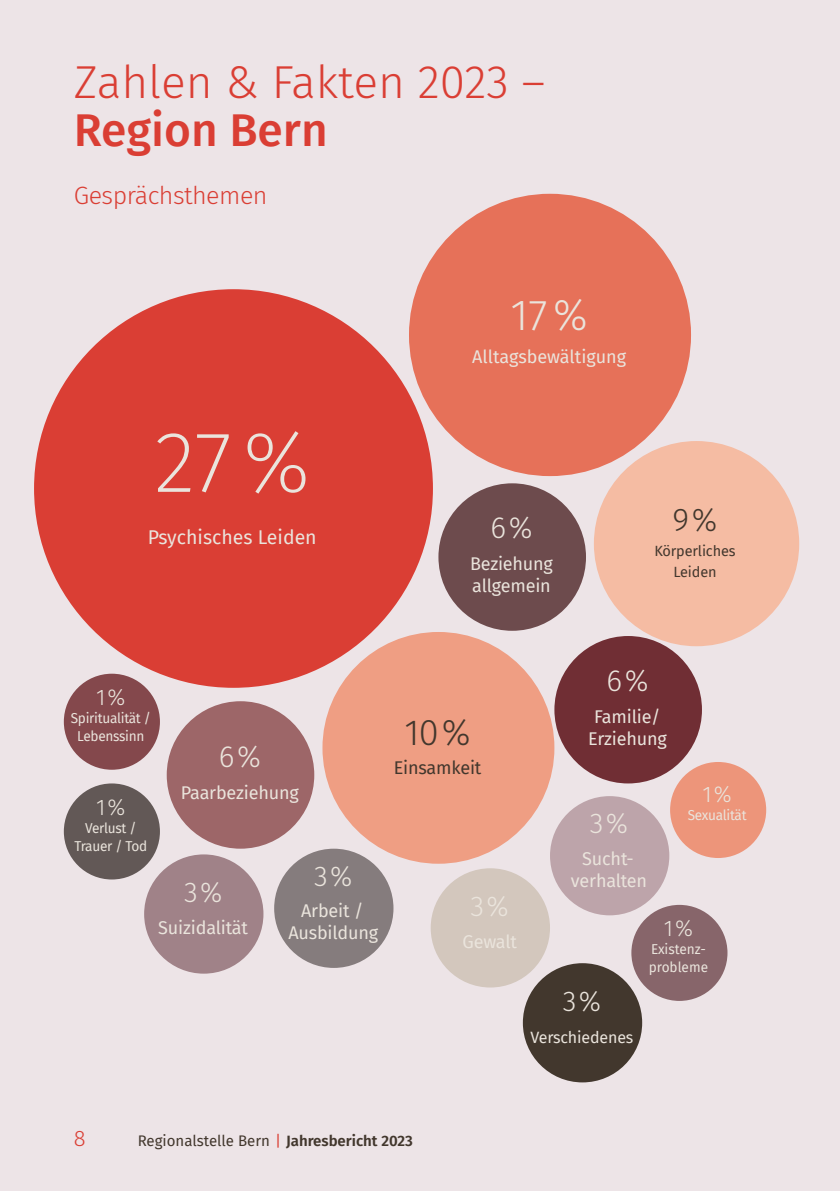
<style>
.page{position:relative;width:840px;height:1191px;background:#fff}
.page>*{position:absolute;margin:0;border:0;box-sizing:border-box;transform-origin:0 0}
.t1{font:200 86.6px "Fira Sans";color:#eae4dc}
.t2{font:300 46px "Fira Sans";color:#da3e34}
.t3{font:500 46px "Fira Sans";color:#da3e34}
.t4{font:300 43.6px "Fira Sans";color:#eae4dc}
.t5{font:300 36.4px "Fira Sans";color:#42372d}
.t6{font:300 32.2px "Fira Sans";color:#42372d}
.t7{font:300 30px "Fira Sans";color:#eae4dc}
.t8{font:300 28px "Fira Sans";color:#eae4dc}
.t9{font:300 25px "Fira Sans";letter-spacing:-.02em;color:#da3e34}
.t10{font:300 22.6px "Fira Sans";color:#eae4dc}
.t11{font:300 22px "Fira Sans";color:#da3e34}
.t12{font:19.4px "Fira Sans";color:#eae4dc}
.t13{font:18px/22px "Fira Sans";letter-spacing:-.01em;color:#eae4dc;text-align:center}
.t14{font:18px "Fira Sans";letter-spacing:-.01em;color:#42372d}
.t15{font:16px "Fira Sans";letter-spacing:-.01em;color:#eae4dc}
.t16{font:15px "Fira Sans";color:#42372d}
.t17{font:14.4px/20.8px "Fira Sans";letter-spacing:-.01em;color:#42372d;text-align:center}
.t18{font:14px/18px "Fira Sans";letter-spacing:-.02em;color:#eae4dc;text-align:center}
.t19{font:14px/18px "Fira Sans";color:#eae4dc}
.s1{color:#da3e34}
.s2{font-weight:600}
</style>
<div class="page">
<div style="left:0;top:0;width:839px;height:1191px;background:#ede4e7"></div>
<div style="left:34px;top:289px;width:398px;height:399px;background:#da3e34;border-radius:50%"></div>
<div style="left:409px;top:194px;width:281px;height:282px;background:#e67159;border-radius:50%"></div>
<div style="left:322px;top:632px;width:232px;height:231px;background:#ef9e83;border-radius:50%"></div>
<div style="left:593px;top:441px;width:205px;height:205px;background:#f5bca3;border-radius:50%"></div>
<div style="left:438px;top:483px;width:147px;height:148px;background:#6d4b4d;border-radius:50%"></div>
<div style="left:167px;top:701px;width:147px;height:147px;background:#9d6668;border-radius:50%"></div>
<div style="left:554px;top:636px;width:147px;height:147px;background:#702e34;border-radius:50%"></div>
<div style="left:274px;top:848px;width:119px;height:120px;background:#857c7d;border-radius:50%"></div>
<div style="left:430px;top:868px;width:119px;height:119px;background:#d3c7bd;border-radius:50%"></div>
<div style="left:549px;top:796px;width:120px;height:119px;background:#bda4aa;border-radius:50%"></div>
<div style="left:144px;top:854px;width:119px;height:119px;background:#a08288;border-radius:50%"></div>
<div style="left:522px;top:963px;width:119px;height:119px;background:#42372d;border-radius:50%"></div>
<div style="left:631px;top:905px;width:96px;height:96px;background:#87656a;border-radius:50%"></div>
<div style="left:64px;top:673px;width:96px;height:96px;background:#84484c;border-radius:50%"></div>
<div style="left:64px;top:783px;width:96px;height:96px;background:#625856;border-radius:50%"></div>
<div style="left:669px;top:762px;width:96px;height:96px;background:#ed957a;border-radius:50%"></div>
<h2 class="t2" style="left:74px;top:49px;width:473px">Zahlen &amp; Fakten 2023 –</h2>
<h2 class="t3" style="left:74px;top:93px;width:255px">Region Bern</h2>
<h3 class="t9" style="left:74px;top:177px;width:195px">Gesprächsthemen</h3>
<h1 class="t1" style="left:154px;top:401px;width:157px">27%</h1>
<p class="t12" style="left:148px;top:523px;width:170px">Psychisches Leiden</p>
<h3 class="t4" style="left:510px;top:284px;width:79px">17%</h3>
<p class="t13" style="left:472px;top:345px;width:155px">Alltagsbewältigung</p>
<h3 class="t7" style="left:490px;top:506px;width:44px">6%</h3>
<p class="t13" style="left:470px;top:552px;width:84px;text-align:left">Beziehung allgemein</p>
<h3 class="t6" style="left:672px;top:496px;width:46px">9%</h3>
<p class="t17" style="left:654px;top:540px;width:83px">Körperliches<br>Leiden</p>
<p class="t10" style="left:96px;top:681px;width:31px">1%</p>
<p class="t18" style="left:71px;top:708px;width:82px">Spiritualität /<br>Lebenssinn</p>
<p class="t10" style="left:96px;top:790px;width:31px">1%</p>
<p class="t18" style="left:74px;top:818px;width:74px">Verlust /<br>Trauer / Tod</p>
<h3 class="t7" style="left:219px;top:735px;width:44px">6%</h3>
<p class="t13" style="left:181px;top:781px;width:119px">Paarbeziehung</p>
<h3 class="t5" style="left:404px;top:706px;width:68px">10%</h3>
<p class="t14" style="left:393px;top:754px;width:89px">Einsamkeit</p>
<h3 class="t8" style="left:184px;top:873px;width:40px">3%</h3>
<p class="t13" style="left:158px;top:916px;width:91px">Suizidalität</p>
<h3 class="t8" style="left:314px;top:856px;width:40px">3%</h3>
<p class="t13" style="left:288px;top:899px;width:91px">Arbeit /<br>Ausbildung</p>
<h3 class="t8" style="left:470px;top:886px;width:40px">3%</h3>
<p class="t13" style="left:462px;top:930px;width:56px">Gewalt</p>
<h3 class="t7" style="left:606px;top:659px;width:44px">6%</h3>
<p class="t13" style="left:588px;top:705px;width:80px">Familie/<br>Erziehung</p>
<h3 class="t8" style="left:589px;top:803px;width:40px">3%</h3>
<p class="t13" style="left:570px;top:847px;width:78px">Sucht&shy;verhalten</p>
<p class="t10" style="left:702px;top:778px;width:31px">1%</p>
<p class="t18" style="left:687px;top:806px;width:60px">Sexualität</p>
<h3 class="t8" style="left:562px;top:981px;width:40px">3%</h3>
<p class="t15" style="left:530px;top:1025px;width:104px">Verschiedenes</p>
<p class="t10" style="left:663px;top:912px;width:31px">1%</p>
<p class="t19" style="left:648px;top:939px;width:61px">Existenz&shy;probleme</p>
<p class="t11" style="left:74px;top:1122px;width:13px">8</p>
<p class="t16" style="left:138px;top:1129px;width:276px">Regionalstelle Bern <span class="s1">|</span> <span class="s2">Jahresbericht 2023</span></p>
</div>
